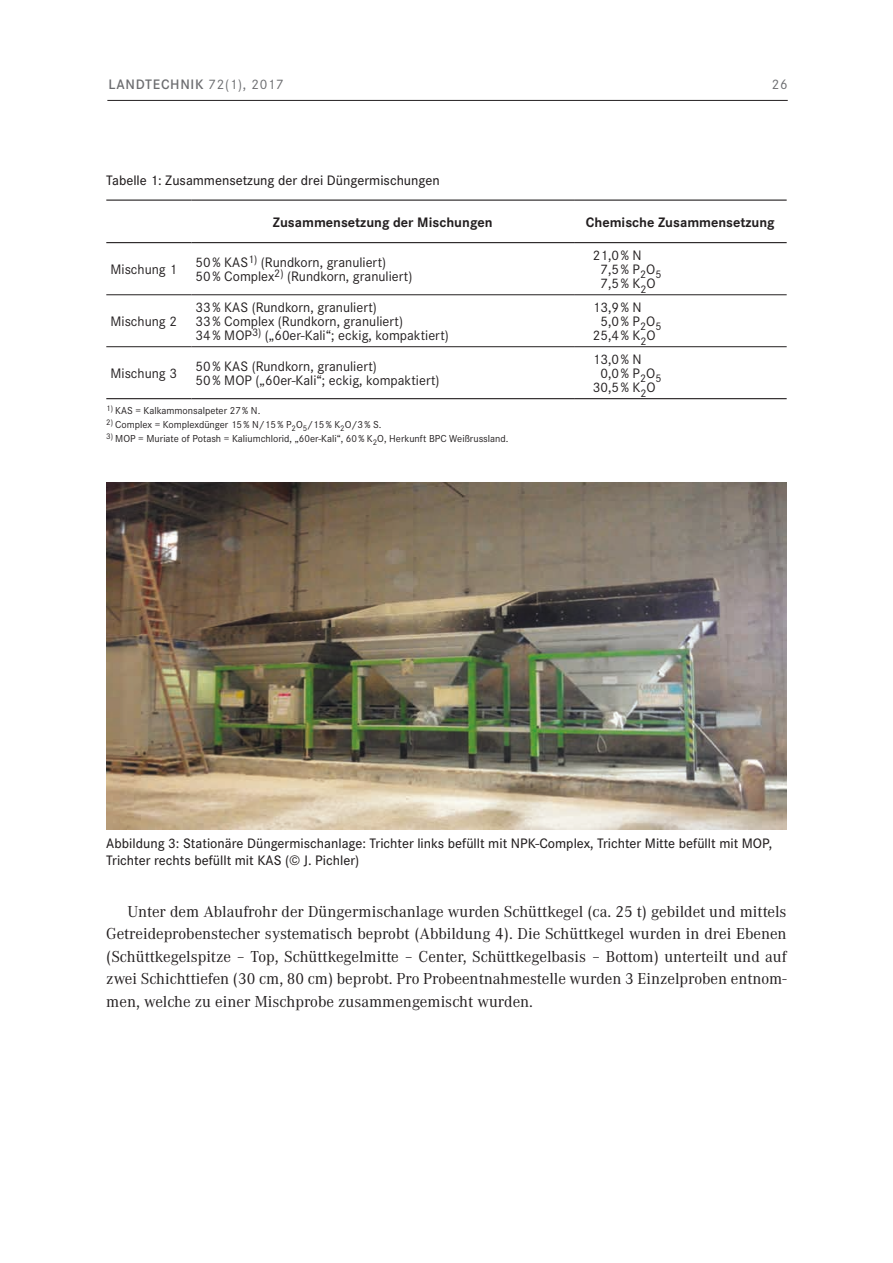
<style>
.page{position:relative;width:893px;height:1263px;background:#fff}
.page>*{position:absolute;margin:0;border:0;box-sizing:border-box;transform-origin:0 0}
.t1{font:16.5px/22.5px "Corporate A";color:#231f20;text-align:justify}
.t2{font:14.25px/14.2px "Corporate S Reg 2";color:#231f20}
.t3{font:500 14.25px/16.5px "Corporate S";color:#231f20}
.t4{font:700 14.25px "Corporate S";color:#231f20}
.t5{font:600 14.25px "Corporate S";letter-spacing:.05em;color:#6c6d70}
.t6{font:14.25px "Corporate S Reg 2";color:#6c6d70}
.t7{font:10.5px "Corporate S Reg 2";color:#231f20}
.s1{font-family:"Corporate S Reg 3";font-weight:400}
</style>
<div class="page">
<hr style="left:107px;top:100px;width:681px;height:1px;background:#231f20">
<hr style="left:106px;top:294px;width:85px;height:1px;background:#231f20">
<hr style="left:191px;top:294px;width:383px;height:1px;background:#231f20">
<hr style="left:574px;top:294px;width:213px;height:1px;background:#231f20">
<hr style="left:106px;top:346px;width:85px;height:1px;background:#231f20">
<hr style="left:191px;top:346px;width:383px;height:1px;background:#231f20">
<hr style="left:574px;top:346px;width:213px;height:1px;background:#231f20">
<hr style="left:106px;top:398px;width:85px;height:1px;background:#231f20">
<hr style="left:191px;top:398px;width:383px;height:1px;background:#231f20">
<hr style="left:574px;top:398px;width:213px;height:1px;background:#231f20">
<hr style="left:106px;top:200px;width:85px;height:1px;background:#231f20">
<hr style="left:191px;top:200px;width:383px;height:1px;background:#231f20">
<hr style="left:574px;top:200px;width:213px;height:1px;background:#231f20">
<hr style="left:106px;top:242px;width:85px;height:1px;background:#231f20">
<hr style="left:191px;top:242px;width:383px;height:1px;background:#231f20">
<hr style="left:574px;top:242px;width:213px;height:1px;background:#231f20">
<img style="left:106px;top:483px;width:681px;height:346px">
<p class="t5" style="left:108px;top:76px;width:177px">LANDTECHNIK <span class="s1">72(1), 2017</span></p>
<p class="t6" style="left:772px;top:76px;width:17px">26</p>
<p class="t3" style="left:106px;top:172px;width:335px">Tabelle 1: Zusammensetzung der drei Düngermischungen</p>
<p class="t4" style="left:273px;top:214px;width:221px">Zusammensetzung der Mischungen</p>
<p class="t4" style="left:586px;top:214px;width:190px">Chemische Zusammensetzung</p>
<p class="t2" style="left:111px;top:262px;width:68px">Mischung 1</p>
<p class="t2" style="left:196px;top:255px;width:218px">50% KAS<sup>1)</sup> (Rundkorn, granuliert)<br>50% Complex<sup>2)</sup> (Rundkorn, granuliert)</p>
<p class="t2" style="left:600px;top:248px;width:62px;text-indent:-8px">21,0% N<br>7,5% P<sub>2</sub>O<sub>5<br></sub>7,5% K<sub>2</sub>O</p>
<p class="t2" style="left:111px;top:314px;width:68px">Mischung 2</p>
<p class="t2" style="left:196px;top:300px;width:255px">33% KAS (Rundkorn, granuliert)<br>33% Complex (Rundkorn, granuliert)<br>34% MOP<sup>3)</sup> („60er-Kali“; eckig, kompaktiert)</p>
<p class="t2" style="left:593px;top:300px;width:50px">13,9% N</p>
<p class="t2" style="left:600px;top:314px;width:62px">5,0% P<sub>2</sub>O<sub>5</sub></p>
<p class="t2" style="left:593px;top:329px;width:64px">25,4% K<sub>2</sub>O</p>
<p class="t2" style="left:111px;top:366px;width:68px">Mischung 3</p>
<p class="t2" style="left:196px;top:359px;width:245px">50% KAS (Rundkorn, granuliert)<br>50% MOP („60er-Kali“; eckig, kompaktiert)</p>
<p class="t7" style="left:106px;top:404px;width:156px"><sup>1)</sup> KAS = Kalkammonsalpeter 27% N.</p>
<p class="t7" style="left:106px;top:418px;width:277px"><sup>2)</sup> Complex = Komplexdünger 15% N/15% P<sub>2</sub>O<sub>5</sub>/15% K<sub>2</sub>O/3% S.</p>
<p class="t7" style="left:106px;top:432px;width:404px"><sup>3)</sup> MOP = Muriate of Potash = Kaliumchlorid, „60er-Kali“, 60% K<sub>2</sub>O, Herkunft BPC Weißrussland.</p>
<p class="t2" style="left:593px;top:352px;width:50px">13,0% N</p>
<p class="t2" style="left:600px;top:366px;width:62px">0,0% P<sub>2</sub>O<sub>5</sub></p>
<p class="t2" style="left:593px;top:380px;width:64px">30,5% K<sub>2</sub>O</p>
<p class="t3" style="left:106px;top:835px;width:667px">Abbildung 3: Stationäre Düngermischanlage: Trichter links befüllt mit NPK-Complex, Trichter Mitte befüllt mit MOP,<br>Trichter rechts befüllt mit KAS (© J. Pichler)</p>
<p class="t1" style="left:106px;top:900px;width:682px;text-indent:21px">Unter dem Ablaufrohr der Düngermischanlage wurden Schüttkegel (ca. 25 t) gebildet und mittels Getreideprobenstecher systematisch beprobt (Abbildung 4). Die Schüttkegel wurden in drei Ebenen (Schüttkegelspitze – Top, Schüttkegelmitte – Center, Schüttkegelbasis – Bottom) unterteilt und auf zwei Schichttiefen (30 cm, 80 cm) beprobt. Pro Probeentnahmestelle wurden 3 Einzelproben entnom&shy;men, welche zu einer Mischprobe zusammengemischt wurden.</p>
</div>
